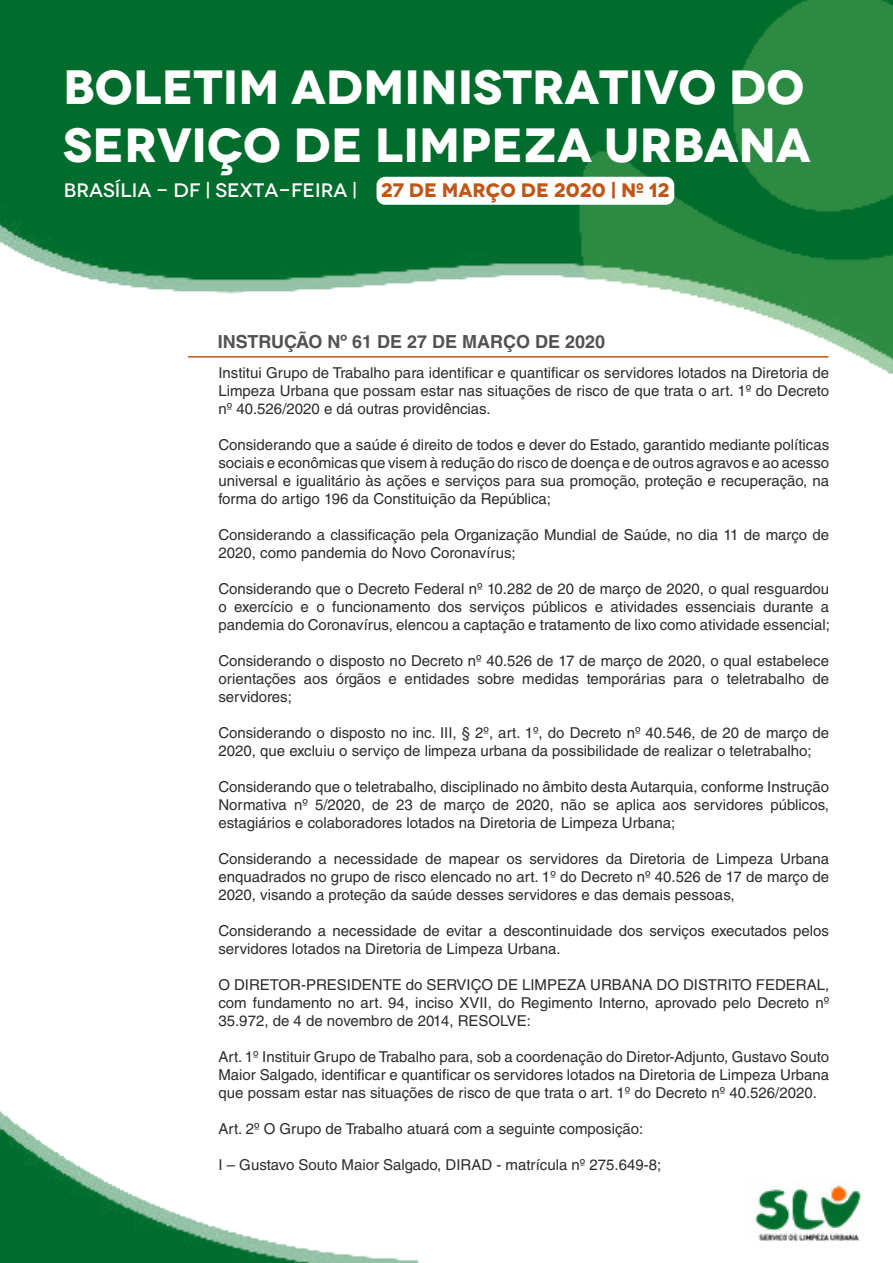
<style>
.page{position:relative;width:893px;height:1263px;background:#fff}
.page>*{position:absolute;margin:0;border:0;box-sizing:border-box;transform-origin:0 0}
.t1{font:700 expanded 48px/57.6px "Novecento";color:#fff}
.t2{font:500 expanded 19.5px "Novecento";color:#fff}
.t3{font:700 18px "Helvetica LT Std";color:#525252}
.t4{font:15px/18px "Helvetica LT Std";color:#2c2c2b;text-align:justify}
.s1{font-weight:700;color:#be5717}
</style>
<div class="page">
<img style="left:0;top:0;width:893px;height:1263px">
<img style="left:745px;top:1181px;width:116px;height:60px">
<hr style="left:188px;top:356px;width:640px;height:2px;background:#be5717">
<div style="left:377px;top:177px;width:297px;height:28px;background:#fff;border-radius:9px"></div>
<h1 class="t1" style="left:63px;top:59px;width:749px">BOLETIM ADMINISTRATIVO DO<br>SERVIÇO DE LIMPEZA URBANA</h1>
<h2 class="t2" style="left:64px;top:179px;width:607px">BRASÍLIA - DF | SEXTA-FEIRA | <span class="s1">27 DE MARÇO DE 2020 | Nº 12</span></h2>
<p class="t3" style="left:218px;top:330px;width:389px">INSTRUÇÃO Nº 61 DE 27 DE MARÇO DE 2020</p>
<p class="t4" style="left:218px;top:364px;width:612px">Institui Grupo de Trabalho para identificar e quantificar os servidores lotados na Diretoria de Limpeza Urbana que possam estar nas situações de risco de que trata o art. 1º do Decreto nº 40.526/2020 e dá outras providências.</p>
<p class="t4" style="left:218px;top:436px;width:612px">Considerando que a saúde é direito de todos e dever do Estado, garantido mediante políticas sociais e econômicas que visem à redução do risco de doença e de outros agravos e ao acesso universal e igualitário às ações e serviços para sua promoção, proteção e recuperação, na forma do artigo 196 da Constituição da República;</p>
<p class="t4" style="left:218px;top:526px;width:612px">Considerando a classificação pela Organização Mundial de Saúde, no dia 11 de março de<br>2020, como pandemia do Novo Coronavírus;</p>
<p class="t4" style="left:218px;top:580px;width:613px">Considerando que o Decreto Federal nº 10.282 de 20 de março de 2020, o qual resguardou o exercício e o funcionamento dos serviços públicos e atividades essenciais durante a pandemia do Coronavírus, elencou a captação e tratamento de lixo como atividade essencial;</p>
<p class="t4" style="left:218px;top:652px;width:612px">Considerando o disposto no Decreto nº 40.526 de 17 de março de 2020, o qual estabelece orientações aos órgãos e entidades sobre medidas temporárias para o teletrabalho de servidores;</p>
<p class="t4" style="left:218px;top:724px;width:612px">Considerando o disposto no inc. III, § 2º, art. 1º, do Decreto nº 40.546, de 20 de março de<br>2020, que excluiu o serviço de limpeza urbana da possibilidade de realizar o teletrabalho;</p>
<p class="t4" style="left:218px;top:778px;width:612px">Considerando que o teletrabalho, disciplinado no âmbito desta Autarquia, conforme Instrução Normativa nº 5/2020, de 23 de março de 2020, não se aplica aos servidores públicos, estagiários e colaboradores lotados na Diretoria de Limpeza Urbana;</p>
<p class="t4" style="left:218px;top:850px;width:612px">Considerando a necessidade de mapear os servidores da Diretoria de Limpeza Urbana enquadrados no grupo de risco elencado no art. 1º do Decreto nº 40.526 de 17 de março de 2020, visando a proteção da saúde desses servidores e das demais pessoas,</p>
<p class="t4" style="left:218px;top:922px;width:612px">Considerando a necessidade de evitar a descontinuidade dos serviços executados pelos servidores lotados na Diretoria de Limpeza Urbana.</p>
<p class="t4" style="left:218px;top:976px;width:612px">O DIRETOR-PRESIDENTE do SERVIÇO DE LIMPEZA URBANA DO DISTRITO FEDERAL, com fundamento no art. 94, inciso XVII, do Regimento Interno, aprovado pelo Decreto nº 35.972, de 4 de novembro de 2014, RESOLVE:</p>
<p class="t4" style="left:218px;top:1048px;width:612px">Art. 1º Instituir Grupo de Trabalho para, sob a coordenação do Diretor-Adjunto, Gustavo Souto Maior Salgado, identificar e quantificar os servidores lotados na Diretoria de Limpeza Urbana que possam estar nas situações de risco de que trata o art. 1º do Decreto nº 40.526/2020.</p>
<p class="t4" style="left:218px;top:1120px;width:426px">Art. 2º O Grupo de Trabalho atuará com a seguinte composição:</p>
<p class="t4" style="left:218px;top:1156px;width:444px">I – Gustavo Souto Maior Salgado, DIRAD - matrícula nº 275.649-8;</p>
</div>
